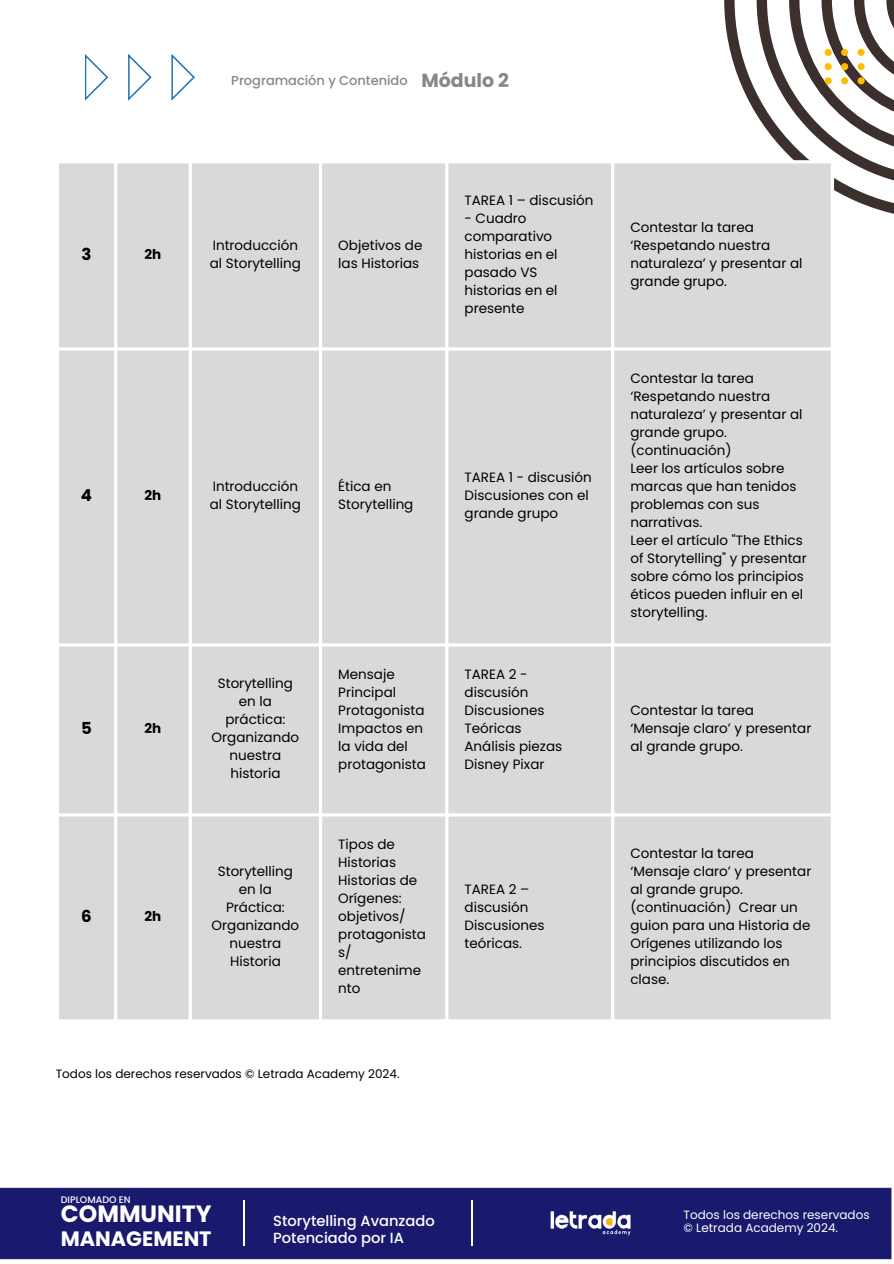
<style>
.page{position:relative;width:894px;height:1264px;background:#fff}
.page>*{position:absolute;margin:0;border:0;box-sizing:border-box;transform-origin:0 0}
.t1{font:700 23.55px "Poppins";color:#fff}
.t2{font:700 20.85px "Poppins";color:#fff}
.t3{font:700 18.9px "Poppins";color:#878787}
.t4{font:700 16.5px "Poppins";color:#000}
.t5{font:500 14.7px/16.8px "Poppins";color:#fff}
.t6{font:13.5px/18px "Poppins";color:#000}
.t7{font:700 13.5px "Poppins";color:#000}
.t8{font:500 12.9px "Poppins";color:#878787}
.t9{font:12px/13.5px "Poppins";color:#fff}
.t10{font:12px "Poppins";color:#000}
.t11{font:500 9.45px "Poppins";color:#fff}
</style>
<div class="page">
<svg style="left:85px;top:54px;width:23px;height:47px"></svg>
<svg style="left:128px;top:54px;width:23px;height:47px"></svg>
<svg style="left:171px;top:54px;width:24px;height:47px"></svg>
<img style="left:0;top:1187px;width:892px;height:73px">
<hr style="left:243px;top:1200px;width:2px;height:46px;background:#fff">
<hr style="left:471px;top:1200px;width:1px;height:46px;background:#fff">
<svg style="left:724px;top:0;width:169px;height:214px"></svg>
<div style="left:824px;top:49px;width:7px;height:7px;background:#febd02;border-radius:50%"></div>
<svg style="left:840px;top:49px;width:8px;height:7px"></svg>
<div style="left:857px;top:49px;width:7px;height:7px;background:#febd02;border-radius:50%"></div>
<div style="left:824px;top:63px;width:7px;height:7px;background:#febd02;border-radius:50%"></div>
<svg style="left:840px;top:63px;width:8px;height:7px"></svg>
<div style="left:857px;top:63px;width:7px;height:7px;background:#febd02;border-radius:50%"></div>
<div style="left:824px;top:77px;width:7px;height:7px;background:#febd02;border-radius:50%"></div>
<svg style="left:840px;top:77px;width:8px;height:7px"></svg>
<div style="left:857px;top:77px;width:7px;height:7px;background:#febd02;border-radius:50%"></div>
<div style="left:59px;top:163px;width:771px;height:856px;background:#d9d9d9"></div>
<hr style="left:114px;top:163px;width:3px;height:856px;background:#fff">
<hr style="left:189px;top:163px;width:3px;height:856px;background:#fff">
<hr style="left:319px;top:163px;width:3px;height:856px;background:#fff">
<hr style="left:445px;top:163px;width:3px;height:856px;background:#fff">
<hr style="left:611px;top:163px;width:3px;height:856px;background:#fff">
<hr style="left:830px;top:163px;width:3px;height:856px;background:#fff">
<hr style="left:56px;top:160px;width:777px;height:3px;background:#fff">
<hr style="left:56px;top:347px;width:777px;height:3px;background:#fff">
<hr style="left:56px;top:643px;width:777px;height:3px;background:#fff">
<hr style="left:56px;top:813px;width:777px;height:3px;background:#fff">
<h1 class="t8" style="left:231px;top:71px;width:178px">Programación y Contenido</h1>
<h3 class="t3" style="left:421px;top:67px;width:89px">Módulo 2</h3>
<p class="t4" style="left:81px;top:243px;width:11px">3</p>
<p class="t7" style="left:144px;top:245px;width:18px">2h</p>
<p class="t6" style="left:210px;top:236px;width:93px">Introducción al Storytelling</p>
<p class="t6" style="left:338px;top:236px;width:86px">Objetivos de las Historias</p>
<p class="t4" style="left:81px;top:484px;width:13px">4</p>
<p class="t7" style="left:144px;top:486px;width:18px">2h</p>
<p class="t6" style="left:210px;top:477px;width:93px">Introducción al Storytelling</p>
<p class="t6" style="left:338px;top:477px;width:77px">Ética en<br>Storytelling</p>
<p class="t4" style="left:81px;top:717px;width:12px">5</p>
<p class="t7" style="left:144px;top:719px;width:18px">2h</p>
<h4 class="t4" style="left:81px;top:905px;width:12px">6</h4>
<p class="t7" style="left:144px;top:907px;width:18px">2h</p>
<p class="t6" style="left:211px;top:674px;width:89px;text-align:center">Storytelling en la práctica:<br>Organizando nuestra historia</p>
<p class="t6" style="left:338px;top:665px;width:59px">Mensaje<br>Principal</p>
<p class="t6" style="left:338px;top:701px;width:88px">Protagonista</p>
<p class="t6" style="left:338px;top:719px;width:89px">Impactos en la vida del protagonista</p>
<p class="t6" style="left:211px;top:862px;width:89px;text-align:center">Storytelling en la<br>Práctica:<br>Organizando nuestra<br>Historia</p>
<p class="t6" style="left:338px;top:835px;width:89px">Tipos de<br>Historias<br>Historias de<br>Orígenes: objetivos/ protagonista s/ entretenime nto</p>
<h4 class="t10" style="left:56px;top:1065px;width:345px">Todos los derechos reservados © Letrada Academy 2024.</h4>
<p class="t6" style="left:464px;top:191px;width:130px">TAREA 1 – discusión</p>
<p class="t6" style="left:464px;top:209px;width:95px">- Cuadro comparativo historias en el pasado VS historias en el presente</p>
<p class="t6" style="left:630px;top:218px;width:173px">Contestar la tarea ‘Respetando nuestra naturaleza’ y presentar al grande grupo.</p>
<p class="t6" style="left:464px;top:468px;width:129px">TAREA 1 - discusión</p>
<p class="t6" style="left:464px;top:486px;width:126px">Discusiones con el grande grupo</p>
<p class="t6" style="left:464px;top:665px;width:65px">TAREA 2 - discusión</p>
<p class="t6" style="left:464px;top:701px;width:81px">Discusiones<br>Teóricas</p>
<p class="t6" style="left:464px;top:737px;width:99px">Análisis piezas<br>Disney Pixar</p>
<p class="t6" style="left:464px;top:880px;width:81px">TAREA 2 – discusión<br>Discusiones teóricas.</p>
<p class="t6" style="left:630px;top:369px;width:173px">Contestar la tarea ‘Respetando nuestra naturaleza’ y presentar al grande grupo. (continuación)</p>
<p class="t6" style="left:630px;top:459px;width:167px">Leer los artículos sobre marcas que han tenidos problemas con sus narrativas.</p>
<p class="t6" style="left:630px;top:531px;width:178px">Leer el artículo "The Ethics of Storytelling" y presentar sobre cómo los principios éticos pueden influir en el storytelling.</p>
<p class="t6" style="left:630px;top:701px;width:182px">Contestar la tarea ‘Mensaje claro’ y presentar al grande grupo.</p>
<h2 class="t6" style="left:630px;top:844px;width:182px">Contestar la tarea ‘Mensaje claro’ y presentar al grande grupo. (continuación) Crear un guion para una Historia de<br>Orígenes utilizando los principios discutidos en clase.</h2>
<p class="t11" style="left:61px;top:1192px;width:71px">DIPLOMADO EN</p>
<p class="t1" style="left:61px;top:1197px;width:152px">COMMUNITY</p>
<p class="t2" style="left:61px;top:1223px;width:152px">MANAGEMENT</p>
<p class="t5" style="left:273px;top:1212px;width:163px">Storytelling Avanzado<br>Potenciado por IA</p>
<p class="t9" style="left:683px;top:1207px;width:187px">Todos los derechos reservados © Letrada Academy 2024.</p>
</div>
